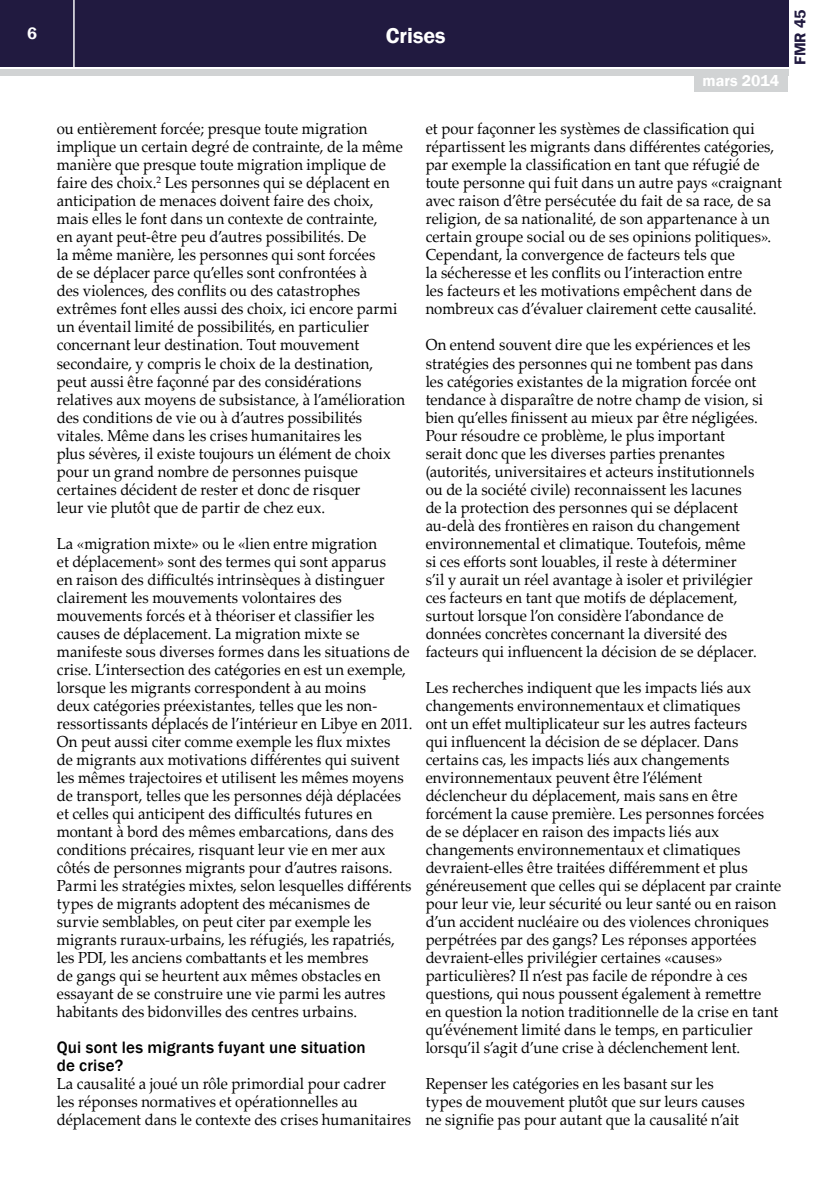
<style>
.page{position:relative;width:840px;height:1191px;background:#fff}
.page>*{position:absolute;margin:0;border:0;box-sizing:border-box;transform-origin:0 0}
.t1{font:600 22px "Franklin Gothic";color:#fff}
.t2{font:500 17px/18px "Franklin Gothic";letter-spacing:.01em;color:#000}
.t3{font:600 17px "Franklin Gothic";color:#fff}
.t4{font:16px/18px "Palatino Linotype";letter-spacing:.005em;color:#000;scale:.93 1}
.t5{font:600 16px "Franklin Gothic";color:#fff}
.t6{font:600 16px "Franklin Gothic";color:#211a40}
</style>
<div class="page">
<div style="left:0;top:0;width:787px;height:66px;background:#211a40"></div>
<div style="left:0;top:69px;width:787px;height:6px;background:#d1d3d4"></div>
<hr style="left:73px;top:0;width:2px;height:67px;background:#fff">
<div style="left:694px;top:74px;width:93px;height:18px;background:#d1d3d4"></div>
<p class="t3" style="left:27px;top:23px;width:11px">6</p>
<h1 class="t1" style="left:385px;top:22px;width:61px">Crises</h1>
<p class="t5" style="left:702px;top:71px;width:78px">mars 2014</p>
<p class="t6" style="left:789px;top:65px;width:57px;rotate:-90deg">FMR 45</p>
<p class="t4" style="left:57px;top:119px;width:376px">ou entièrement forcée; presque toute migration implique un certain degré de contrainte, de la même manière que presque toute migration implique de faire des choix.<sup>2</sup> Les personnes qui se déplacent en anticipation de menaces doivent faire des choix, mais elles le font dans un contexte de contrainte,<br>en ayant peut-être peu d’autres possibilités. De<br>la même manière, les personnes qui sont forcées<br>de se déplacer parce qu’elles sont confrontées à<br>des violences, des conflits ou des catastrophes extrêmes font elles aussi des choix, ici encore parmi un éventail limité de possibilités, en particulier concernant leur destination. Tout mouvement secondaire, y compris le choix de la destination, peut aussi être façonné par des considérations relatives aux moyens de subsistance, à l’amélioration des conditions de vie ou à d’autres possibilités vitales. Même dans les crises humanitaires les<br>plus sévères, il existe toujours un élément de choix pour un grand nombre de personnes puisque certaines décident de rester et donc de risquer<br>leur vie plutôt que de partir de chez eux.</p>
<p class="t4" style="left:57px;top:533px;width:384px">La «migration mixte» ou le «lien entre migration<br>et déplacement» sont des termes qui sont apparus<br>en raison des difficultés intrinsèques à distinguer clairement les mouvements volontaires des mouvements forcés et à théoriser et classifier les causes de déplacement. La migration mixte se manifeste sous diverses formes dans les situations de crise. L’intersection des catégories en est un exemple, lorsque les migrants correspondent à au moins<br>deux catégories préexistantes, telles que les non&shy;ressortissants déplacés de l’intérieur en Libye en 2011.<br>On peut aussi citer comme exemple les flux mixtes<br>de migrants aux motivations différentes qui suivent les mêmes trajectoires et utilisent les mêmes moyens de transport, telles que les personnes déjà déplacées et celles qui anticipent des difficultés futures en montant à bord des mêmes embarcations, dans des conditions précaires, risquant leur vie en mer aux côtés de personnes migrants pour d’autres raisons.<br>Parmi les stratégies mixtes, selon lesquelles différents types de migrants adoptent des mécanismes de survie semblables, on peut citer par exemple les migrants ruraux-urbains, les réfugiés, les rapatriés, les PDI, les anciens combattants et les membres<br>de gangs qui se heurtent aux mêmes obstacles en essayant de se construire une vie parmi les autres habitants des bidonvilles des centres urbains.</p>
<p class="t2" style="left:57px;top:1038px;width:310px">Qui sont les migrants fuyant une situation de crise?</p>
<p class="t4" style="left:57px;top:1073px;width:382px">La causalité a joué un rôle primordial pour cadrer<br>les réponses normatives et opérationnelles au déplacement dans le contexte des crises humanitaires</p>
<p class="t4" style="left:425px;top:119px;width:384px">et pour façonner les systèmes de classification qui répartissent les migrants dans différentes catégories, par exemple la classification en tant que réfugié de toute personne qui fuit dans un autre pays «craignant avec raison d’être persécutée du fait de sa race, de sa religion, de sa nationalité, de son appartenance à un certain groupe social ou de ses opinions politiques».<br>Cependant, la convergence de facteurs tels que<br>la sécheresse et les conflits ou l’interaction entre<br>les facteurs et les motivations empêchent dans de nombreux cas d’évaluer clairement cette causalité.</p>
<p class="t4" style="left:425px;top:335px;width:364px">On entend souvent dire que les expériences et les stratégies des personnes qui ne tombent pas dans les catégories existantes de la migration forcée ont tendance à disparaître de notre champ de vision, si bien qu’elles finissent au mieux par être négligées.<br>Pour résoudre ce problème, le plus important serait donc que les diverses parties prenantes (autorités, universitaires et acteurs institutionnels ou de la société civile) reconnaissent les lacunes<br>de la protection des personnes qui se déplacent au-delà des frontières en raison du changement environnemental et climatique. Toutefois, même<br>si ces efforts sont louables, il reste à déterminer<br>s’il y aurait un réel avantage à isoler et privilégier ces facteurs en tant que motifs de déplacement, surtout lorsque l’on considère l’abondance de données concrètes concernant la diversité des facteurs qui influencent la décision de se déplacer.</p>
<p class="t4" style="left:425px;top:677px;width:383px">Les recherches indiquent que les impacts liés aux changements environnementaux et climatiques<br>ont un effet multiplicateur sur les autres facteurs<br>qui influencent la décision de se déplacer. Dans certains cas, les impacts liés aux changements environnementaux peuvent être l’élément déclencheur du déplacement, mais sans en être forcément la cause première. Les personnes forcées de se déplacer en raison des impacts liés aux changements environnementaux et climatiques devraient-elles être traitées différemment et plus généreusement que celles qui se déplacent par crainte pour leur vie, leur sécurité ou leur santé ou en raison d’un accident nucléaire ou des violences chroniques perpétrées par des gangs? Les réponses apportées devraient-elles privilégier certaines «causes» particulières? Il n’est pas facile de répondre à ces questions, qui nous poussent également à remettre en question la notion traditionnelle de la crise en tant qu’événement limité dans le temps, en particulier lorsqu’il s’agit d’une crise à déclenchement lent.</p>
<p class="t4" style="left:425px;top:1073px;width:344px">Repenser les catégories en les basant sur les types de mouvement plutôt que sur leurs causes ne signifie pas pour autant que la causalité n’ait</p>
</div>
